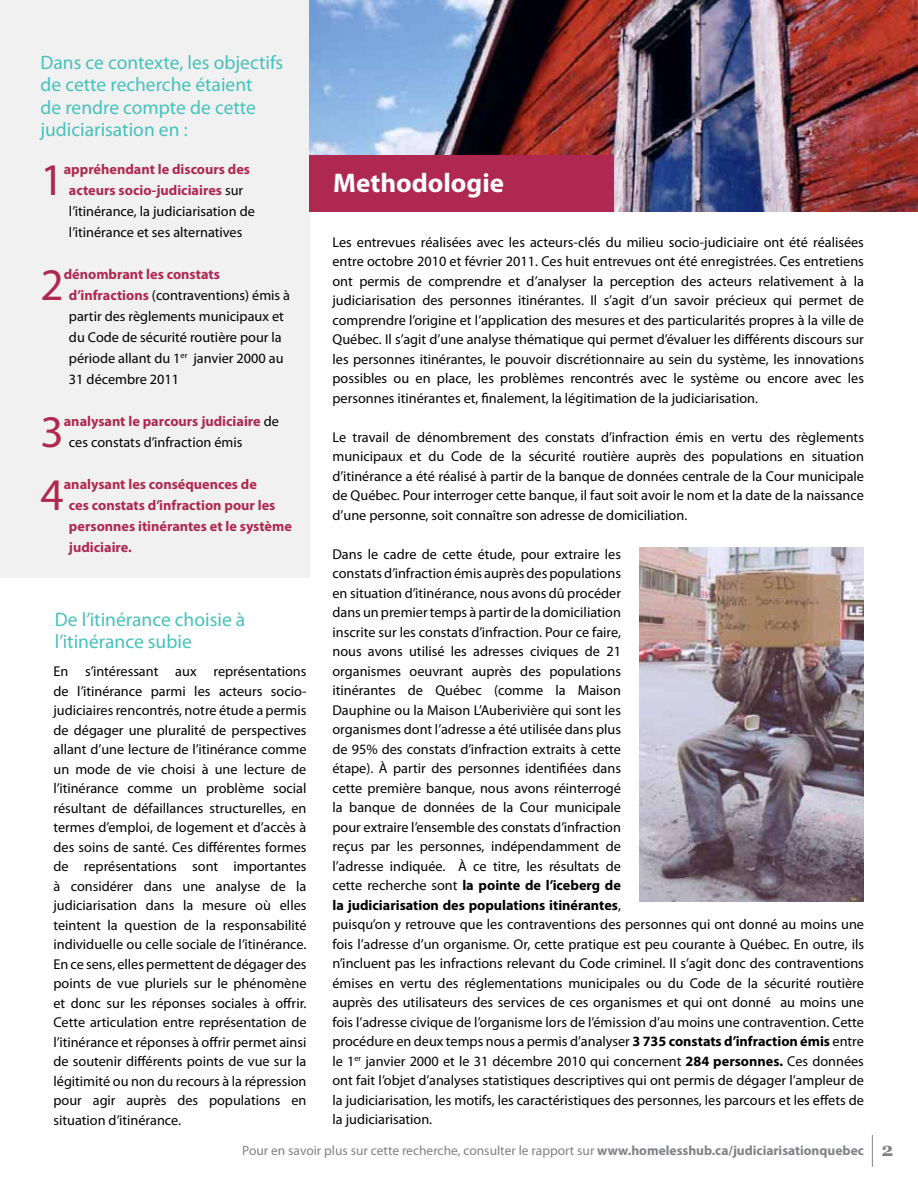
<style>
.page{position:relative;width:918px;height:1188px;background:#fff}
.page>*{position:absolute;margin:0;border:0;box-sizing:border-box;transform-origin:0 0}
.t1{font:45.45px "Myriad Pro";color:#ae2852}
.t2{font:700 27px "Myriad Pro";color:#fff}
.t3{font:19.5px/22.5px "Myriad Pro";color:#47c1bb}
.t4{font:700 19.05px "Georgia";color:#808285}
.t5{font:14.25px/19.5px "Myriad Pro";color:#000;text-align:justify}
.t6{font:700 14.25px/21px "Myriad Pro";color:#ae2852}
.t7{font:13.5px "Myriad Pro";color:#808285}
.s1{font-weight:700;color:#ae2852}
.s2{font-weight:400;color:#000}
.s3{font-weight:700}
</style>
<div class="page">
<div style="left:0;top:0;width:310px;height:578px;background:#f1f1f2"></div>
<img style="left:310px;top:0;width:608px;height:211px">
<div style="left:310px;top:155px;width:304px;height:57px;background:#ae2852"></div>
<hr style="left:872px;top:1135px;width:1px;height:32px;background:#808285">
<img style="left:639px;top:548px;width:225px;height:354px">
<h3 class="t3" style="left:40px;top:51px;width:244px">Dans ce contexte, les objectifs de cette recherche étaient<br>de rendre compte de cette judiciarisation en :</h3>
<h1 class="t1" style="left:40px;top:151px;width:25px">1</h1>
<p class="t5" style="left:64px;top:158px;width:193px;line-height:21px;text-align:center"><span class="s1">appréhendant le discours des acteurs socio-judiciaires</span> sur l’itinérance, la judiciarisation de l’itinérance et ses alternatives</p>
<h1 class="t1" style="left:40px;top:256px;width:25px">2</h1>
<p class="t5" style="left:69px;top:263px;width:223px;line-height:21px;text-align:left;text-indent:-5px"><span class="s1">dénombrant les constats d’infractions</span> (contraventions) émis à partir des règlements municipaux et du Code de sécurité routière pour la période allant du 1<sup>er</sup> janvier 2000 au<br>31 décembre 2011</p>
<h1 class="t1" style="left:40px;top:403px;width:25px">3</h1>
<p class="t6" style="left:69px;top:410px;width:212px;text-indent:-5px">analysant le parcours judiciaire <span class="s2">de ces constats d’infraction émis</span></p>
<h1 class="t1" style="left:40px;top:466px;width:25px">4</h1>
<p class="t6" style="left:69px;top:473px;width:224px;text-indent:-5px">analysant les conséquences de<br>ces constats d’infraction pour les personnes itinérantes et le système judiciaire.</p>
<h2 class="t2" style="left:333px;top:165px;width:172px">Methodologie</h2>
<p class="t5" style="left:333px;top:232px;width:533px">Les entrevues réalisées avec les acteurs-clés du milieu socio-judiciaire ont été réalisées entre octobre 2010 et février 2011. Ces huit entrevues ont été enregistrées. Ces entretiens ont permis de comprendre et d’analyser la perception des acteurs relativement à la judiciarisation des personnes itinérantes. Il s’agit d’un savoir précieux qui permet de comprendre l’origine et l’application des mesures et des particularités propres à la ville de Québec. Il s’agit d’une analyse thématique qui permet d’évaluer les différents discours sur les personnes itinérantes, le pouvoir discrétionnaire au sein du système, les innovations possibles ou en place, les problèmes rencontrés avec le système ou encore avec les personnes itinérantes et, finalement, la légitimation de la judiciarisation.</p>
<p class="t5" style="left:333px;top:427px;width:533px">Le travail de dénombrement des constats d’infraction émis en vertu des règlements municipaux et du Code de la sécurité routière auprès des populations en situation d’itinérance a été réalisé à partir de la banque de données centrale de la Cour municipale de Québec. Pour interroger cette banque, il faut soit avoir le nom et la date de la naissance d’une personne, soit connaître son adresse de domiciliation.</p>
<p class="t5" style="left:333px;top:544px;width:533px;text-align:left">Dans le cadre de cette étude, pour extraire les<br>constats d’infraction émis auprès des populations<br>en situation d’itinérance, nous avons dû procéder<br>dans un premier temps à partir de la domiciliation<br>inscrite sur les constats d’infraction. Pour ce faire,<br>nous avons utilisé les adresses civiques de 21<br>organismes oeuvrant auprès des populations<br>itinérantes de Québec (comme la Maison<br>Dauphine ou la Maison L’Auberivière qui sont les<br>organismes dont l’adresse a été utilisée dans plus<br>de 95% des constats d’infraction extraits à cette<br>étape). À partir des personnes identifiées dans<br>cette première banque, nous avons réinterrogé<br>la banque de données de la Cour municipale<br>pour extraire l’ensemble des constats d’infraction<br>reçus par les personnes, indépendamment de<br>l’adresse indiquée. À ce titre, les résultats de<br>cette recherche sont <span class="s3">la pointe de l’iceberg de<br>la judiciarisation des populations itinérantes</span>,<br>puisqu’on y retrouve que les contraventions des personnes qui ont donné au moins une fois l’adresse d’un organisme. Or, cette pratique est peu courante à Québec. En outre, ils n’incluent pas les infractions relevant du Code criminel. Il s’agit donc des contraventions émises en vertu des réglementations municipales ou du Code de la sécurité routière auprès des utilisateurs des services de ces organismes et qui ont donné au moins une fois l’adresse civique de l’organisme lors de l’émission d’au moins une contravention. Cette procédure en deux temps nous a permis d’analyser <span class="s3">3 735 constats d’infraction émis</span> entre le 1<sup>er</sup> janvier 2000 et le 31 décembre 2010 qui concernent <span class="s3">284 personnes.</span> Ces données ont fait l’objet d’analyses statistiques descriptives qui ont permis de dégager l’ampleur de la judiciarisation, les motifs, les caractéristiques des personnes, les parcours et les effets de la judiciarisation.</p>
<h3 class="t3" style="left:55px;top:608px;width:192px">De l’itinérance choisie à l’itinérance subie</h3>
<p class="t5" style="left:54px;top:662px;width:255px">En s’intéressant aux représentations de l’itinérance parmi les acteurs socio&shy;judiciaires rencontrés, notre étude a permis de dégager une pluralité de perspectives allant d’une lecture de l’itinérance comme un mode de vie choisi à une lecture de l’itinérance comme un problème social résultant de défaillances structurelles, en termes d’emploi, de logement et d’accès à des soins de santé. Ces différentes formes de représentations sont importantes à considérer dans une analyse de la judiciarisation dans la mesure où elles teintent la question de la responsabilité individuelle ou celle sociale de l’itinérance.<br>En ce sens, elles permettent de dégager des points de vue pluriels sur le phénomène et donc sur les réponses sociales à offrir.<br>Cette articulation entre représentation de l’itinérance et réponses à offrir permet ainsi de soutenir différents points de vue sur la légitimité ou non du recours à la répression pour agir auprès des populations en situation d’itinérance.</p>
<p class="t7" style="left:242px;top:1142px;width:623px">Pour en savoir plus sur cette recherche, consulter le rapport sur <span class="s3">www.homelesshub.ca/judiciarisationquebec</span></p>
<h3 class="t4" style="left:882px;top:1137px;width:13px">2</h3>
</div>
